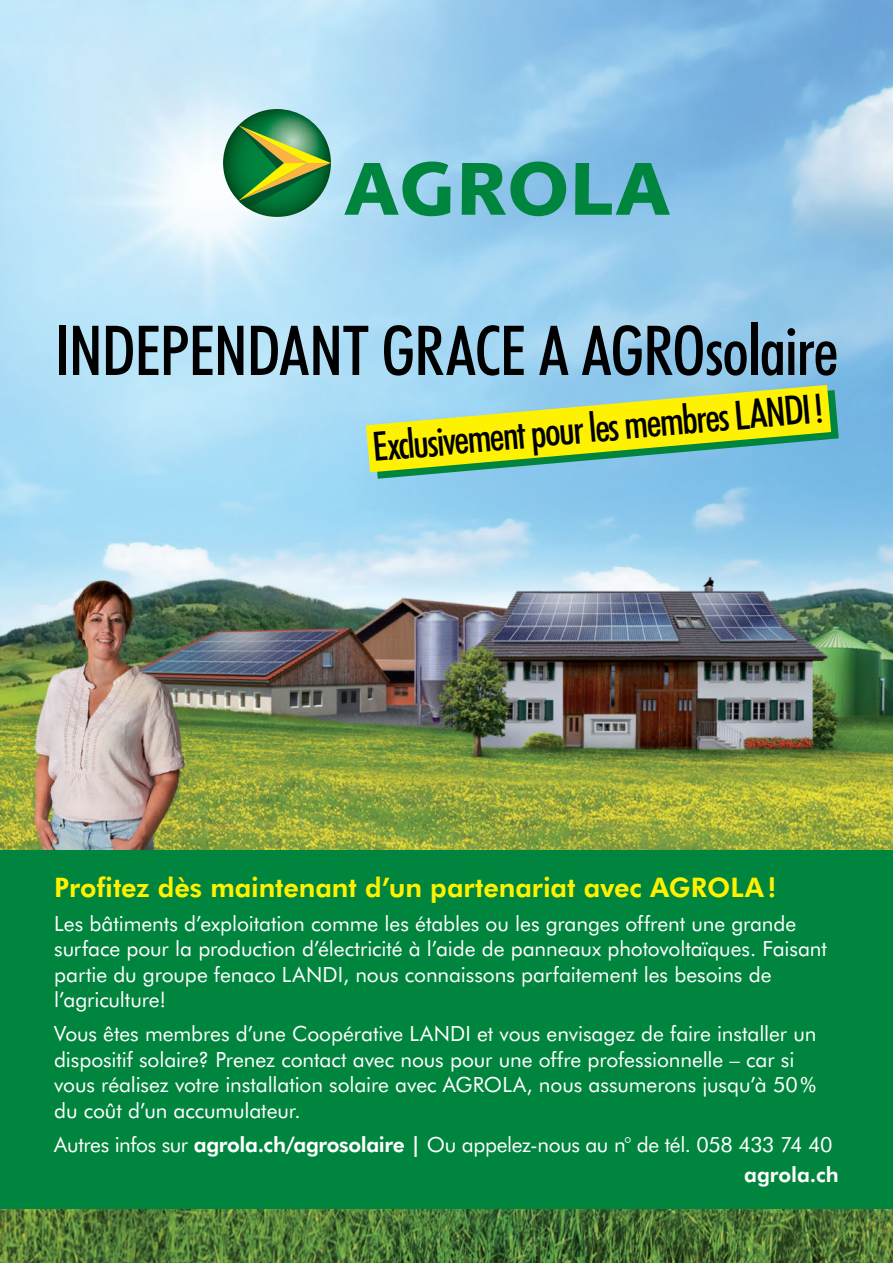
<style>
.page{position:relative;width:893px;height:1263px;background:#fff}
.page>*{position:absolute;margin:0;border:0;box-sizing:border-box;transform-origin:0 0}
.t1{font:500 condensed 69px "Futura BT";letter-spacing:-.02em;color:#000}
.t2{font:500 condensed 40.5px "Futura BT";color:#000}
.t3{font:800 27px "Futura BT";color:#fff200}
.t4{font:21px/25.5px "Futura BT";letter-spacing:-.005em;color:#fff}
.s1{font-weight:800}
</style>
<div class="page">
<img style="left:0;top:0;width:893px;height:1263px">
<img style="left:223px;top:109px;width:108px;height:16px">
<svg style="left:223px;top:125px;width:108px;height:92px;background:#5b9857"></svg>
<svg style="left:344px;top:161px;width:106px;height:55px;background:#54ae98"></svg>
<svg style="left:462px;top:161px;width:104px;height:55px;background:#3c9f87"></svg>
<svg style="left:575px;top:163px;width:95px;height:52px;background:#42a194"></svg>
<svg style="left:366px;top:385px;width:473px;height:94px;background:#bad76b"></svg>
<div style="left:0;top:850px;width:893px;height:359px;background:#00853e"></div>
<h1 class="t1" style="left:54px;top:311px;width:785px">INDEPENDANT GRACE A AGROsolaire</h1>
<h2 class="t2" style="left:371px;top:424px;width:455px;rotate:-5deg">Exclusivement pour les membres LANDI!</h2>
<p class="t3" style="left:54px;top:872px;width:724px">Profitez dès maintenant d’un partenariat avec AGROLA!</p>
<p class="t4" style="left:54px;top:911px;width:774px">Les bâtiments d’exploitation comme les étables ou les granges offrent une grande surface pour la production d’électricité à l’aide de panneaux photovoltaïques. Faisant partie du groupe fenaco LANDI, nous connaissons parfaitement les besoins de l’agriculture!</p>
<p class="t4" style="left:54px;top:1021px;width:764px">Vous êtes membres d’une Coopérative LANDI et vous envisagez de faire installer un dispositif solaire? Prenez contact avec nous pour une offre professionnelle – car si vous réalisez votre installation solaire avec AGROLA, nous assumerons jusqu’à 50% du coût d’un accumulateur.</p>
<p class="t4" style="left:744px;top:1130px;width:96px;line-height:29.7px;text-indent:-690px">Autres infos sur <span class="s1">agrola.ch/agrosolaire |</span> Ou appelez-nous au n° de tél. 058 433 74 40 <span class="s1">agrola.ch</span></p>
</div>
